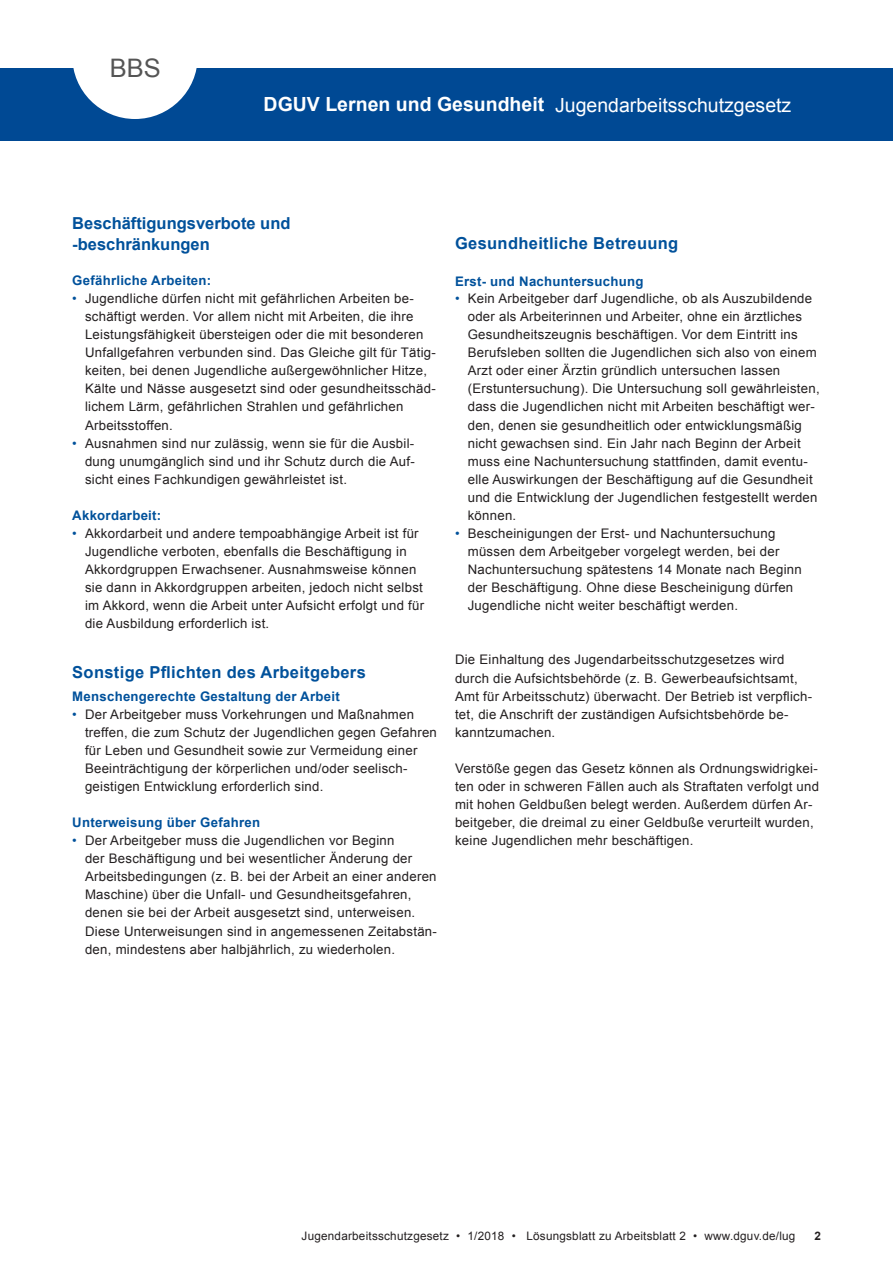
<style>
.page{position:relative;width:893px;height:1263px;background:#fff}
.page>*{position:absolute;margin:0;border:0;box-sizing:border-box;transform-origin:0 0}
.head{font:25.5px "Arial";color:#555}
.t1{font:19.5px "Arial";color:#fff}
.Zwischenueberschrift{font:700 16.5px "Arial";letter-spacing:.02em;color:#01519b}
.Zwischenueberschrift-2{font:700 16.5px/21px "Arial";color:#01519b}
.Aufzaehlung{font:13.2px/18px "Arial";letter-spacing:.02em;color:#231f20}
.Fliesstext{font:13.2px/18px "Arial";letter-spacing:.02em;color:#231f20}
.Zwischenueberschrift-3{font:700 13.2px "Arial";letter-spacing:.02em;color:#01519b}
.fusszeile{font:11.7px "Arial";letter-spacing:.02em;color:#231f20}
.paginierung{font:700 11.7px "Arial";color:#231f20}
.s1{font-weight:700}
.s2{color:#01519b}
</style>
<div class="page">
<div style="left:0;top:68px;width:893px;height:72px;background:#004994"></div>
<svg style="left:73px;top:68px;width:124px;height:51px"></svg>
<p class="head" style="left:110px;top:51px;width:53px">BBS</p>
<p class="t1" style="left:264px;top:92px;width:529px"><span class="s1">DGUV Lernen und Gesundheit</span> Jugendarbeitsschutzgesetz</p>
<p class="Zwischenueberschrift-2" style="left:72px;top:213px;width:220px">Beschäftigungsverbote und -beschränkungen</p>
<p class="Zwischenueberschrift-3" style="left:72px;top:271px;width:141px">Gefährliche Arbeiten:</p>
<p class="Aufzaehlung" style="left:85px;top:289px;width:352px;text-indent:-13px"><span class="s2">•</span> Jugendliche dürfen nicht mit gefährlichen Arbeiten be&shy;schäftigt werden. Vor allem nicht mit Arbeiten, die ihre Leistungsfähigkeit übersteigen oder die mit besonderen Unfallgefahren verbunden sind. Das Gleiche gilt für Tätig&shy;keiten, bei denen Jugendliche außergewöhnlicher Hitze, Kälte und Nässe ausgesetzt sind oder gesundheitsschäd&shy;lichem Lärm, gefährlichen Strahlen und gefährlichen Arbeitsstoffen.</p>
<p class="Aufzaehlung" style="left:85px;top:434px;width:331px;text-align:justify;text-indent:-13px"><span class="s2">•</span> Ausnahmen sind nur zulässig, wenn sie für die Ausbil&shy;dung unumgänglich sind und ihr Schutz durch die Auf&shy;sicht eines Fachkundigen gewährleistet ist.</p>
<p class="Zwischenueberschrift-3" style="left:72px;top:506px;width:90px">Akkordarbeit:</p>
<p class="Aufzaehlung" style="left:85px;top:524px;width:341px;text-indent:-13px"><span class="s2">•</span> Akkordarbeit und andere tempoabhängige Arbeit ist für Jugendliche verboten, ebenfalls die Beschäftigung in Akkordgruppen Erwachsener. Ausnahmsweise können sie dann in Akkordgruppen arbeiten, jedoch nicht selbst im Akkord, wenn die Arbeit unter Aufsicht erfolgt und für die Ausbildung erforderlich ist.</p>
<p class="Zwischenueberschrift" style="left:72px;top:661px;width:295px">Sonstige Pflichten des Arbeitgebers</p>
<p class="Zwischenueberschrift-3" style="left:72px;top:687px;width:269px">Menschengerechte Gestaltung der Arbeit</p>
<p class="Fliesstext" style="left:85px;top:705px;width:353px;text-indent:-13px"><span class="s2">•</span> Der Arbeitgeber muss Vorkehrungen und Maßnahmen treffen, die zum Schutz der Jugendlichen gegen Gefahren für Leben und Gesundheit sowie zur Vermeidung einer Beeinträchtigung der körperlichen und/oder seelisch&shy;geistigen Entwicklung erforderlich sind.</p>
<p class="Zwischenueberschrift-3" style="left:72px;top:814px;width:189px">Unterweisung über Gefahren</p>
<p class="Aufzaehlung" style="left:85px;top:832px;width:353px;text-indent:-13px"><span class="s2">•</span> Der Arbeitgeber muss die Jugendlichen vor Beginn<br>der Beschäftigung und bei wesentlicher Änderung der Arbeitsbedingungen (z. B. bei der Arbeit an einer anderen Maschine) über die Unfall- und Gesundheitsgefahren, denen sie bei der Arbeit ausgesetzt sind, unterweisen.<br>Diese Unterweisungen sind in angemessenen Zeitabstän&shy;den, mindestens aber halbjährlich, zu wiederholen.</p>
<p class="Zwischenueberschrift" style="left:455px;top:232px;width:225px">Gesundheitliche Betreuung</p>
<p class="Zwischenueberschrift-3" style="left:455px;top:273px;width:190px">Erst- und Nachuntersuchung</p>
<p class="Aufzaehlung" style="left:468px;top:289px;width:353px;text-indent:-13px"><span class="s2">•</span> Kein Arbeitgeber darf Jugendliche, ob als Auszubildende oder als Arbeiterinnen und Arbeiter, ohne ein ärztliches Gesundheitszeugnis beschäftigen. Vor dem Eintritt ins Berufsleben sollten die Jugendlichen sich also von einem Arzt oder einer Ärztin gründlich untersuchen lassen (Erstuntersuchung). Die Untersuchung soll gewährleisten, dass die Jugendlichen nicht mit Arbeiten beschäftigt wer&shy;den, denen sie gesundheitlich oder entwicklungsmäßig nicht gewachsen sind. Ein Jahr nach Beginn der Arbeit muss eine Nachuntersuchung stattfinden, damit eventu&shy;elle Auswirkungen der Beschäftigung auf die Gesundheit und die Entwicklung der Jugendlichen festgestellt werden können.</p>
<p class="Aufzaehlung" style="left:468px;top:524px;width:336px;text-indent:-13px"><span class="s2">•</span> Bescheinigungen der Erst- und Nachuntersuchung müssen dem Arbeitgeber vorgelegt werden, bei der Nachuntersuchung spätestens 14 Monate nach Beginn der Beschäftigung. Ohne diese Bescheinigung dürfen Jugendliche nicht weiter beschäftigt werden.</p>
<p class="Fliesstext" style="left:455px;top:651px;width:359px">Die Einhaltung des Jugendarbeitsschutzgesetzes wird durch die Aufsichtsbehörde (z. B. Gewerbeaufsichtsamt, Amt für Arbeitsschutz) überwacht. Der Betrieb ist verpflich&shy;tet, die Anschrift der zuständigen Aufsichtsbehörde be&shy;kanntzumachen.</p>
<p class="Fliesstext" style="left:455px;top:759px;width:366px">Verstöße gegen das Gesetz können als Ordnungswidrigkei&shy;ten oder in schweren Fällen auch als Straftaten verfolgt und mit hohen Geldbußen belegt werden. Außerdem dürfen Ar&shy;beitgeber, die dreimal zu einer Geldbuße verurteilt wurden, keine Jugendlichen mehr beschäftigen.</p>
<p class="fusszeile" style="left:302px;top:1228px;width:495px">Jugendarbeitsschutzgesetz • 1/2018 • Lösungsblatt zu Arbeitsblatt 2 • www.dguv.de/lug</p>
<p class="paginierung" style="left:815px;top:1228px;width:8px">2</p>
</div>
